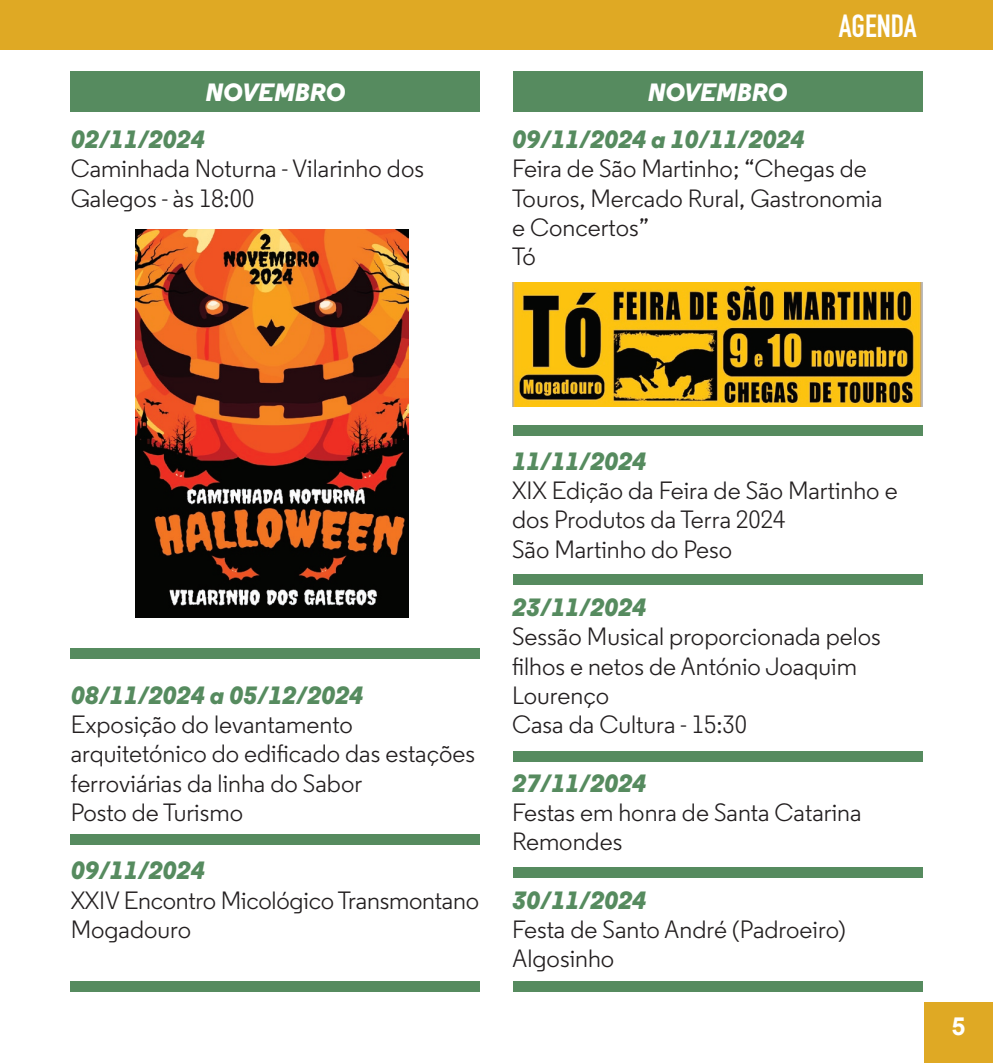
<style>
.page{position:relative;width:993px;height:1063px;background:#fff}
.page>*{position:absolute;margin:0;border:0;box-sizing:border-box;transform-origin:0 0}
.t1{font:31.5px "DIN Engschrift Std";color:#fff}
.t2{font:25px/29.2px "Regular";color:#231f20}
.t3{font:italic 800 25px "Regular";color:#568b5f}
.t4{font:italic 800 25px "Regular";color:#fff}
.t5{font:700 25px "Arial";color:#fff}
</style>
<div class="page">
<img style="left:136px;top:229px;width:272px;height:389px">
<div style="left:0;top:0;width:992px;height:50px;background:#dfa924"></div>
<div style="left:923px;top:1002px;width:69px;height:61px;background:#dfa924"></div>
<div style="left:513px;top:425px;width:408px;height:11px;background:#568b5f"></div>
<div style="left:513px;top:981px;width:408px;height:11px;background:#568b5f"></div>
<div style="left:71px;top:981px;width:409px;height:11px;background:#568b5f"></div>
<div style="left:71px;top:648px;width:409px;height:11px;background:#568b5f"></div>
<img style="left:512px;top:282px;width:409px;height:124px">
<div style="left:71px;top:71px;width:409px;height:41px;background:#568b5f"></div>
<div style="left:513px;top:71px;width:408px;height:41px;background:#568b5f"></div>
<div style="left:71px;top:834px;width:409px;height:10px;background:#568b5f"></div>
<div style="left:513px;top:574px;width:408px;height:11px;background:#568b5f"></div>
<div style="left:513px;top:751px;width:408px;height:11px;background:#568b5f"></div>
<div style="left:513px;top:867px;width:408px;height:11px;background:#568b5f"></div>
<p class="t4" style="left:205px;top:76px;width:141px">NOVEMBRO</p>
<p class="t4" style="left:647px;top:76px;width:141px">NOVEMBRO</p>
<p class="t1" style="left:838px;top:7px;width:80px">AGENDA</p>
<p class="t3" style="left:71px;top:123px;width:135px">02/11/2024</p>
<p class="t2" style="left:71px;top:154px;width:355px">Caminhada Noturna - Vilarinho dos<br>Galegos - às 18:00</p>
<p class="t3" style="left:512px;top:123px;width:294px">09/11/2024 a 10/11/2024</p>
<p class="t2" style="left:512px;top:154px;width:372px">Feira de São Martinho; “Chegas de<br>Touros, Mercado Rural, Gastronomia e Concertos”<br>Tó</p>
<p class="t3" style="left:71px;top:679px;width:294px">08/11/2024 a 05/12/2024</p>
<p class="t2" style="left:71px;top:710px;width:406px">Exposição do levantamento arquitetónico do edificado das estações ferroviárias da linha do Sabor<br>Posto de Turismo</p>
<p class="t3" style="left:71px;top:854px;width:135px">09/11/2024</p>
<p class="t2" style="left:71px;top:885px;width:410px">XXIV Encontro Micológico Transmontano<br>Mogadouro</p>
<p class="t3" style="left:512px;top:445px;width:135px">11/11/2024</p>
<p class="t2" style="left:512px;top:476px;width:387px">XIX Edição da Feira de São Martinho e dos Produtos da Terra 2024<br>São Martinho do Peso</p>
<p class="t3" style="left:512px;top:591px;width:135px">23/11/2024</p>
<p class="t2" style="left:512px;top:622px;width:370px">Sessão Musical proporcionada pelos filhos e netos de António Joaquim<br>Lourenço<br>Casa da Cultura - 15:30</p>
<p class="t3" style="left:512px;top:767px;width:135px">27/11/2024</p>
<p class="t2" style="left:512px;top:798px;width:351px">Festas em honra de Santa Catarina<br>Remondes</p>
<p class="t3" style="left:512px;top:884px;width:135px">30/11/2024</p>
<p class="t2" style="left:512px;top:915px;width:335px">Festa de Santo André (Padroeiro)<br>Algosinho</p>
<p class="t5" style="left:951px;top:1010px;width:15px">5</p>
</div>
